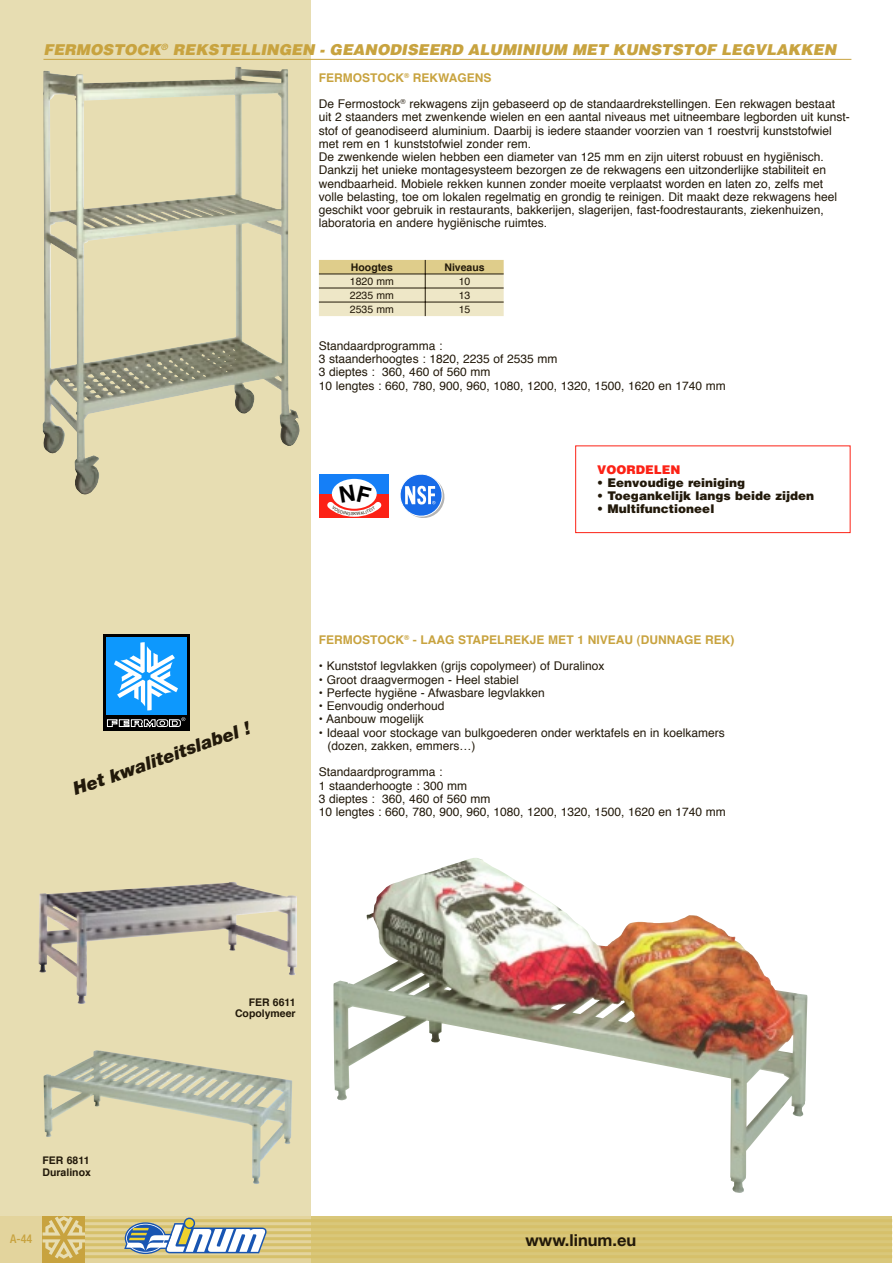
<style>
.page{position:relative;width:893px;height:1263px;background:#fff}
.page>*{position:absolute;margin:0;border:0;box-sizing:border-box;transform-origin:0 0}
.t1{font:italic 900 18px "Helvetica Neue LT Std";color:#22190a}
.t2{font:700 16.5px "Helvetica Neue LT Std";color:#22190a}
.t3{font:italic 900 15px "Helvetica";color:#c8a33f}
.t4{font:12px/13.2px "Helvetica";color:#22190a}
.t5{font:700 12px "Helvetica";color:#c8a33f}
.t6{font:900 12px "Helvetica LT Std";color:#22190a}
.t7{font:900 12px "Helvetica LT Std";color:#fc2216}
.t8{font:500 condensed 12px "Helvetica Neue LT Std";color:#c8a33f}
.t9{font:700 10.5px/11.6px "Helvetica";color:#22190a;text-align:right}
.t10{font:10.5px "Helvetica";color:#22190a}
.t11{font:4.2px "Helvetica";color:#22190a}
</style>
<div class="page">
<div style="left:0;top:0;width:310px;height:1225px;background:#e7ddb2"></div>
<div style="left:310px;top:1216px;width:582px;height:47px;background:#d9c77a"></div>
<div style="left:0;top:1216px;width:310px;height:47px;background:#e3d49d"></div>
<hr style="left:81px;top:1219px;width:811px;height:3px;background:#d6c06a">
<hr style="left:81px;top:1225px;width:811px;height:3px;background:#d6c06a">
<hr style="left:81px;top:1231px;width:811px;height:3px;background:#d6c06a">
<hr style="left:81px;top:1237px;width:811px;height:3px;background:#d6c06a">
<hr style="left:81px;top:1243px;width:811px;height:3px;background:#d6c06a">
<hr style="left:81px;top:1249px;width:811px;height:3px;background:#d6c06a">
<hr style="left:81px;top:1255px;width:811px;height:3px;background:#d6c06a">
<div style="left:43px;top:1216px;width:42px;height:47px;background:#c8a33f"></div>
<svg style="left:43px;top:1216px;width:42px;height:43px"></svg>
<svg style="left:124px;top:1217px;width:143px;height:37px"></svg>
<hr style="left:43px;top:59px;width:808px;height:1px;background:#c8a33f">
<svg style="left:319px;top:260px;width:185px;height:56px;background:#ded4ad"></svg>
<img style="left:43px;top:67px;width:257px;height:428px">
<div style="left:575px;top:445px;width:275px;height:88px;border:1px solid #fc2216"></div>
<svg style="left:103px;top:635px;width:86px;height:96px"></svg>
<div style="left:106px;top:638px;width:80px;height:77px;background:#0d98fd"></div>
<svg style="left:114px;top:642px;width:64px;height:68px"></svg>
<svg style="left:107px;top:717px;width:78px;height:11px"></svg>
<div style="left:319px;top:474px;width:70px;height:20px;background:#157ff7"></div>
<div style="left:319px;top:494px;width:70px;height:24px;background:#fc2216"></div>
<div style="left:332px;top:479px;width:45px;height:30px;background:#fff;border-radius:50%"></div>
<svg style="left:400px;top:474px;width:45px;height:44px"></svg>
<img style="left:39px;top:882px;width:258px;height:122px">
<img style="left:44px;top:1050px;width:248px;height:134px">
<img style="left:333px;top:858px;width:474px;height:335px">
<svg style="left:327px;top:485px;width:54px;height:32px"></svg>
<p class="t3" style="left:43px;top:44px;width:794px">FERMOSTOCK<sup>®</sup> REKSTELLINGEN - GEANODISEERD ALUMINIUM MET KUNSTSTOF LEGVLAKKEN</p>
<p class="t5" style="left:319px;top:72px;width:174px">FERMOSTOCK<sup>®</sup> REKWAGENS</p>
<p class="t4" style="left:319px;top:98px;width:532px">De Fermostock<sup>®</sup> rekwagens zijn gebaseerd op de standaardrekstellingen. Een rekwagen bestaat uit 2 staanders met zwenkende wielen en een aantal niveaus met uitneembare legborden uit kunst&shy;stof of geanodiseerd aluminium. Daarbij is iedere staander voorzien van 1 roestvrij kunststofwiel met rem en 1 kunststofwiel zonder rem.<br>De zwenkende wielen hebben een diameter van 125 mm en zijn uiterst robuust en hy giënisch.<br>Dankzij het unieke montagesysteem bezorgen ze de rekwagens een uitzonderlijke stabiliteit en wendbaarheid. Mobiele rekken kunnen zonder moeite verplaatst worden en laten zo, zelfs met volle belasting, toe om lokalen regelmatig en grondig te reinigen. Dit maakt deze rekwagens heel geschikt voor gebruik in restaurants, bakkerijen, slagerijen, fast-foodrestaurants, ziekenhuizen, laboratoria en andere hygiënische ruimtes.</p>
<p class="t9" style="left:351px;top:262px;width:43px">Hoogtes</p>
<p class="t9" style="left:444px;top:262px;width:42px">Niveaus</p>
<p class="t10" style="left:350px;top:277px;width:46px">1820 mm</p>
<p class="t10" style="left:459px;top:277px;width:13px">10</p>
<p class="t10" style="left:350px;top:291px;width:46px">2235 mm</p>
<p class="t10" style="left:459px;top:291px;width:13px">13</p>
<p class="t10" style="left:350px;top:305px;width:46px">2535 mm</p>
<p class="t10" style="left:459px;top:305px;width:13px">15</p>
<p class="t4" style="left:319px;top:340px;width:408px">Standaardprogramma :<br>3 staanderhoogtes : 1820, 2235 of 2535 mm<br>3 dieptes : 360, 460 of 560 mm<br>10 lengtes : 660, 780, 900, 960, 1080, 1200, 1320, 1500, 1620 en 1740 mm</p>
<h1 class="t1" style="left:72px;top:784px;width:189px;rotate:-20deg">Het kwaliteitslabel !</h1>
<p class="t11" style="left:354px;top:512px;width:4px">K</p>
<p class="t7" style="left:597px;top:465px;width:85px">VOORDELEN</p>
<p class="t6" style="left:597px;top:478px;width:149px">• Eenvoudige reiniging</p>
<p class="t6" style="left:597px;top:492px;width:218px">• Toegankelijk langs beide zijden</p>
<p class="t6" style="left:597px;top:505px;width:119px">• Multifunctioneel</p>
<p class="t5" style="left:319px;top:635px;width:417px">FERMOSTOCK<sup>®</sup> - LAAG STAPELREKJE MET 1 NIVEAU (DUNNAGE REK)</p>
<p class="t4" style="left:319px;top:660px;width:287px">• Kunststof legvlakken (grijs copolymeer) of Duralinox</p>
<p class="t4" style="left:319px;top:674px;width:201px">• Groot draagvermogen - Heel stabiel</p>
<p class="t4" style="left:319px;top:687px;width:227px">• Perfecte hygiëne - Afwasbare legvlakken</p>
<p class="t4" style="left:319px;top:700px;width:127px">• Eenvoudig onderhoud</p>
<p class="t4" style="left:319px;top:713px;width:106px">• Aanbouw mogelijk</p>
<p class="t4" style="left:327px;top:727px;width:399px;text-indent:-9px">• Ideaal voor stockage van bulkgoederen onder werktafels en in koelkamers (dozen, zakken, emmers…)</p>
<p class="t4" style="left:319px;top:766px;width:408px">Standaardprogramma :<br>1 staanderhoogte : 300 mm<br>3 dieptes : 360, 460 of 560 mm<br>10 lengtes : 660, 780, 900, 960, 1080, 1200, 1320, 1500, 1620 en 1740 mm</p>
<p class="t9" style="left:43px;top:1156px;width:50px;text-align:left">FER 6811<br>Duralinox</p>
<p class="t9" style="left:235px;top:997px;width:62px">FER 6611<br>Copolymeer</p>
<p class="t8" style="left:10px;top:1234px;width:23px">A-44</p>
<h2 class="t2" style="left:526px;top:1234px;width:112px">www.linum.eu</h2>
</div>
